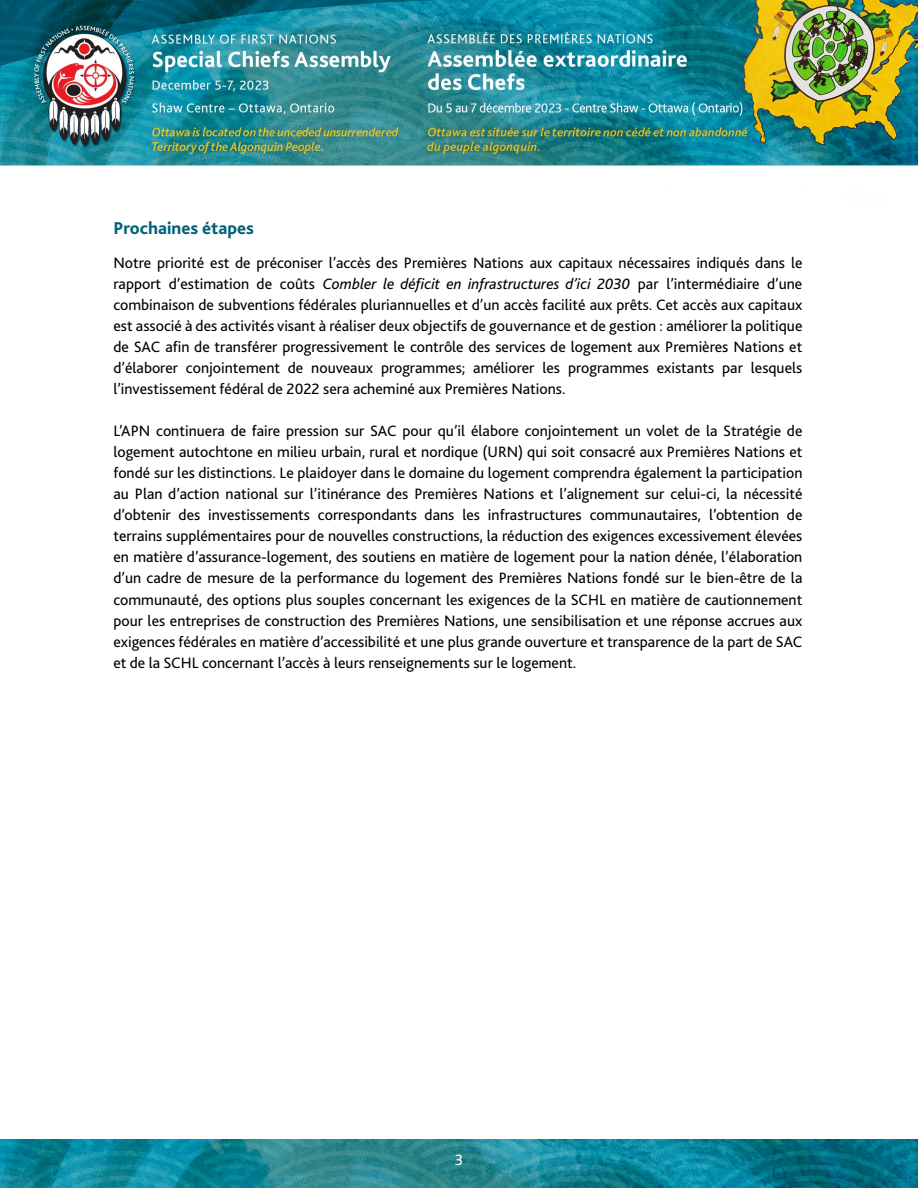
<style>
.page{position:relative;width:918px;height:1188px;background:#fff}
.page>*{position:absolute;margin:0;border:0;box-sizing:border-box;transform-origin:0 0}
.H3{font:800 18px "Bliss 2";color:#00637a}
.Body_Text{font:15.75px/21px "Bliss 2";color:#000;text-align:justify}
.t1{font:15.75px "Bliss 2";color:#fff}
.s1{font-style:italic}
</style>
<div class="page">
<img style="left:0;top:0;width:918px;height:166px">
<img style="left:0;top:1140px;width:918px;height:48px">
<p class="H3" style="left:113px;top:217px;width:142px">Prochaines étapes</p>
<p class="Body_Text" style="left:113px;top:252px;width:691px">Notre priorité est de préconiser l’accès des Premières Nations aux capitaux nécessaires indiqués dans le rapport d’estimation de coûts <span class="s1">Combler le déficit en infrastructures d’ici 2030</span> par l’intermédiaire d’une combinaison de subventions fédérales pluriannuelles et d’un accès facilité aux prêts. Cet accès aux capitaux est associé à des activités visant à réaliser deux objectifs de gouvernance et de gestion : améliorer la politique de SAC afin de transférer progressivement le contrôle des services de logement aux Premières Nations et d’élaborer conjointement de nouveaux programmes; améliorer les programmes existants par lesquels l’investissement fédéral de 2022 sera acheminé aux Premières Nations.</p>
<p class="Body_Text" style="left:113px;top:420px;width:691px">L’APN continuera de faire pression sur SAC pour qu’il élabore conjointement un volet de la Stratégie de logement autochtone en milieu urbain, rural et nordique (URN) qui soit consacré aux Premières Nations et fondé sur les distinctions. Le plaidoyer dans le domaine du logement comprendra également la participation au Plan d’action national sur l’itinérance des Premières Nations et l’alignement sur celui-ci, la nécessité d’obtenir des investissements correspondants dans les infrastructures communautaires, l’obtention de terrains supplémentaires pour de nouvelles constructions, la réduction des exigences excessivement élevées en matière d’assurance-logement, des soutiens en matière de logement pour la nation dénée, l’élaboration d’un cadre de mesure de la performance du logement des Premières Nations fondé sur le bien-être de la communauté, des options plus souples concernant les exigences de la SCHL en matière de cautionnement pour les entreprises de construction des Premières Nations, une sensibilisation et une réponse accrues aux exigences fédérales en matière d’accessibilité et une plus grande ouverture et transparence de la part de SAC et de la SCHL concernant l’accès à leurs renseignements sur le logement.</p>
<p class="t1" style="left:455px;top:1150px;width:10px">3</p>
</div>
